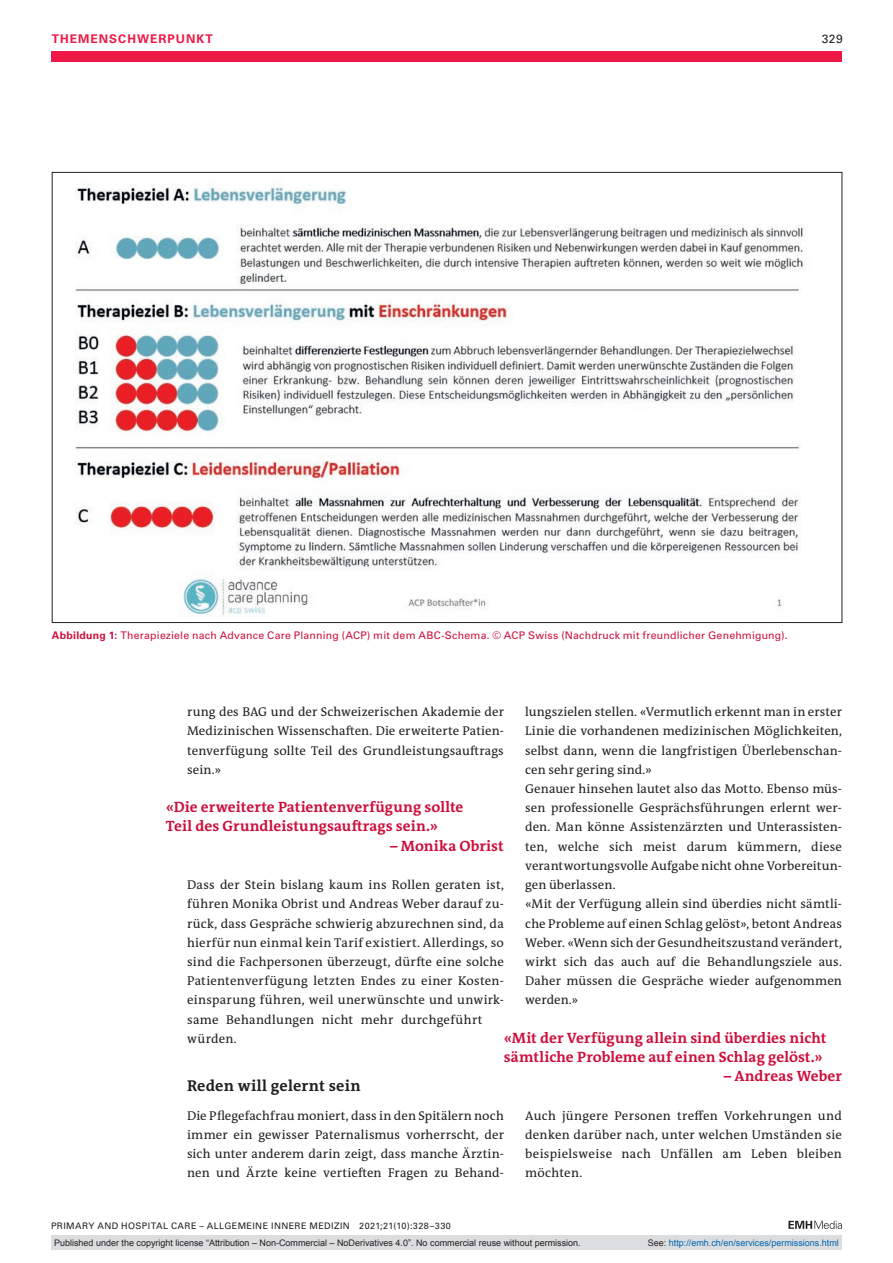
<style>
.page{position:relative;width:893px;height:1263px;background:#fff}
.page>*{position:absolute;margin:0;border:0;box-sizing:border-box;transform-origin:0 0}
.section-h1{font:700 15.75px "The Antiqua B W7";letter-spacing:.015em;color:#231f20}
.catchwords{font:700 15px/19.2px "The Antiqua B W7";letter-spacing:.005em;color:#cd0f3b}
.section-pn{font:12.75px/19.2px "The Antiqua B W5 Plain";letter-spacing:.015em;color:#231f20;text-align:justify}
.ressort{font:700 12px "Univers LT Std";color:#ed1845}
.ressort-2{font:12px "Univers LT Std";color:#231f20}
.fig-caption{font:10.5px "Univers LT Std";letter-spacing:.02em;color:#cd0f3b}
.t1{font:9px "Arial";color:#231f20}
.fusszeile{font:9px "Univers LT Std";letter-spacing:.05em;color:#231f20}
.t2{font:9px "Arial";color:#0066b3}
.s1{font-weight:700}
.s2{color:#231f20}
</style>
<div class="page">
<div style="left:51px;top:51px;width:791px;height:11px;background:#ed1845"></div>
<svg style="left:788px;top:1221px;width:54px;height:8px"></svg>
<img style="left:75px;top:184px;width:732px;height:432px">
<div style="left:51px;top:1235px;width:791px;height:15px;background:#dcdddf"></div>
<p class="ressort" style="left:52px;top:31px;width:19px">THEMENSCHWERPUNKT</p>
<p class="ressort-2" style="left:822px;top:31px;width:23px">329</p>
<p class="fig-caption" style="left:52px;top:629px;width:737px"><span class="s1">ABBILDUNG 1:</span> Therapieziele nach Advance Care Planning (ACP) mit dem ABC-Schema. © ACP Swiss (Nachdruck mit freundlicher Genehmigung).</p>
<p class="section-pn" style="left:187px;top:702px;width:318px">rung des BAG und der Schweizerischen Akademie der Medizinischen Wissenschaften. Die erweiterte Patien&shy;tenverfügung sollte Teil des Grundleistungsauftrags sein.»</p>
<p class="section-pn" style="left:525px;top:702px;width:318px">lungszielen stellen. «Vermutlich erkennt man in erster Linie die vorhandenen medizinischen Möglichkeiten, selbst dann, wenn die langfristigen Überlebenschan&shy;cen sehr gering sind.»</p>
<p class="section-pn" style="left:525px;top:779px;width:318px">Genauer hinsehen lautet also das Motto. Ebenso müs&shy;sen professionelle Gesprächsführungen erlernt wer&shy;den. Man könne Assistenzärzten und Unterassisten&shy;ten, welche sich meist darum kümmern, diese verantwortungsvolle Aufgabe nicht ohne Vorbereitun&shy;gen überlassen.</p>
<p class="section-pn" style="left:525px;top:894px;width:318px">«Mit der Verfügung allein sind überdies nicht sämtli&shy;che Probleme auf einen Schlag gelöst», betont Andreas Weber. «Wenn sich der Gesundheitszustand verändert, wirkt sich das auch auf die Behandlungsziele aus.<br>Daher müssen die Gespräche wieder aufgenommen werden.»</p>
<p class="catchwords" style="left:166px;top:798px;width:299px">«Die erweiterte Patientenverfügung sollte<br>Teil des Grundleistungsauftrags sein.»</p>
<p class="catchwords" style="left:390px;top:836px;width:115px">– Monika Obrist</p>
<p class="section-pn" style="left:187px;top:875px;width:318px;text-align:left">Dass der Stein bislang kaum ins Rollen geraten ist, führen Monika Obrist und Andreas Weber darauf zu&shy;rück, dass Gespräche schwierig abzurechnen sind, da hierfür nun einmal kein Tarif existiert. Allerdings, so sind die Fachpersonen überzeugt, dürfte eine solche Patientenverfügung letzten Endes zu einer Kosten&shy;einsparung führen, weil unerwünschte und unwirk&shy;same Behandlungen nicht mehr durchgeführt würden.</p>
<p class="section-h1" style="left:187px;top:1075px;width:175px">Reden will gelernt sein</p>
<p class="section-pn" style="left:187px;top:1106px;width:318px">Die Pflegefachfrau moniert, dass in den Spitälern noch immer ein gewisser Paternalismus vorherrscht, der sich unter anderem darin zeigt, dass manche Ärztin&shy;nen und Ärzte keine vertieften Fragen zu Behand-</p>
<p class="catchwords" style="left:504px;top:1028px;width:324px">«Mit der Verfügung allein sind überdies nicht sämtliche Probleme auf einen Schlag gelöst.»</p>
<p class="catchwords" style="left:724px;top:1066px;width:120px">– Andreas Weber</p>
<p class="section-pn" style="left:525px;top:1106px;width:318px">Auch jüngere Personen treffen Vorkehrungen und denken darüber nach, unter welchen Umständen sie beispielsweise nach Unfällen am Leben bleiben möchten.</p>
<p class="fusszeile" style="left:51px;top:1220px;width:401px">PRIMARY AND HOSPITAL CARE – ALLGEMEINE INNERE MEDIZIN 2021;21(10):328–330</p>
<p class="t1" style="left:54px;top:1237px;width:528px">Published under the copyright license “Attribution – Non-Commercial – NoDerivatives 4.0”. No commercial reuse without permission.</p>
<p class="t2" style="left:648px;top:1237px;width:193px"><span class="s2">See:</span> http://emh.ch/en/services/permissions.html</p>
</div>
